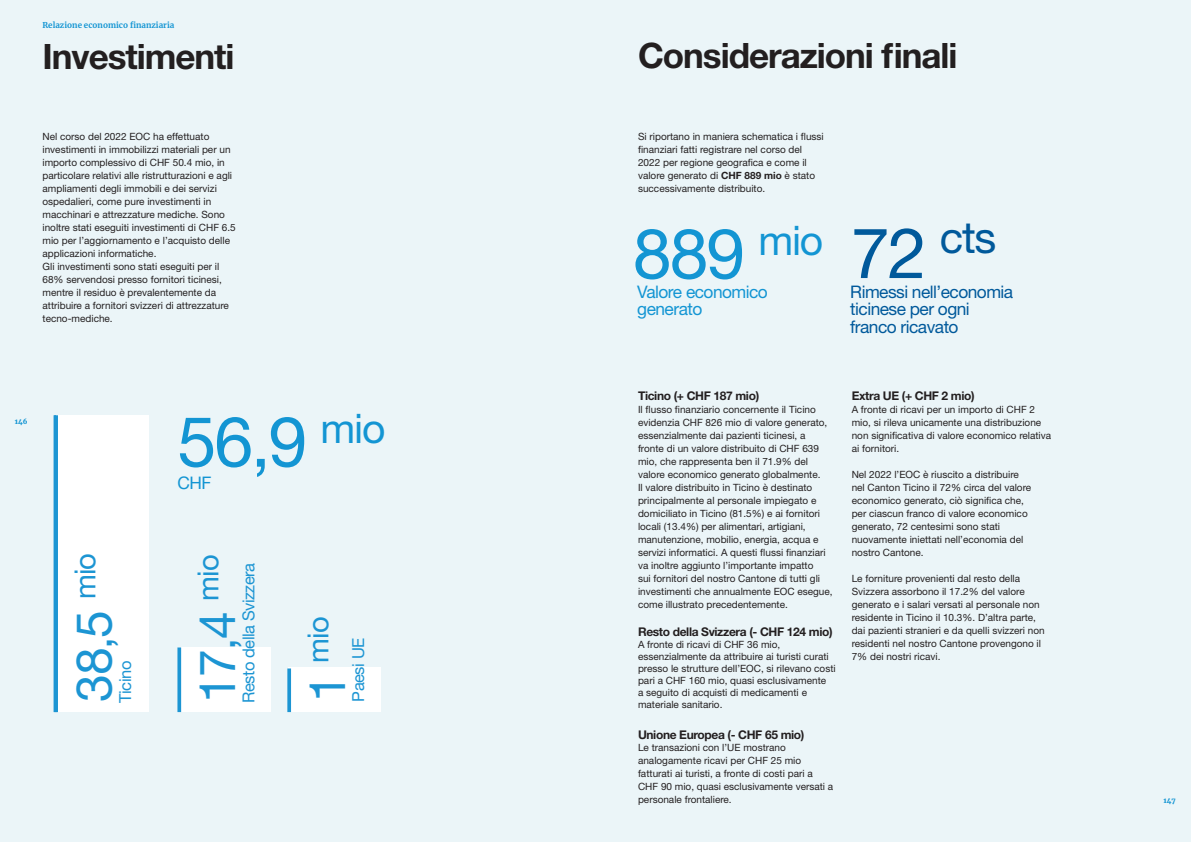
<style>
.page{position:relative;width:1191px;height:842px;background:#fff}
.page>*{position:absolute;margin:0;border:0;box-sizing:border-box;transform-origin:0 0}
.Numeri_Grafici_Big{font:70px "Helvetica Neue LT Std";color:#1395d3}
.t1{font:49.9px "Helvetica Neue LT Std";color:#1c95d3}
.Numeri_Grafici_Big-2{font:43.8px "Helvetica Neue LT Std";color:#00599b}
.Capitolo_tabella{font:700 35px "Helvetica Neue LT Std";letter-spacing:-.03em;color:#231f20}
.t2{font:29.1px "Helvetica Neue LT Std";color:#1c95d3}
.Grafici_Medium{font:17.3px/17.3px "Helvetica Neue LT Std";letter-spacing:-.03em;color:#00599b}
.Numeri_Grafici_Big-3{font:17.3px/17.3px "Helvetica Neue LT Std";letter-spacing:-.03em;color:#1395d3}
.t3{font:16.6px "Helvetica Neue LT Std";letter-spacing:-.03em;color:#1c95d3}
.t4{font:700 12px "Helvetica Neue LT Std";letter-spacing:-.03em;color:#231f20}
.t5{font:10px/13px "Helvetica Neue LT Std";color:#231f20}
.Intro{font:700 8px "Merriweather";color:#1395d3}
.t6{font:900 7px "Merriweather";color:#1395d3}
.s1{font-size:44px}
.s2{font-size:49.9px}
.s3{font-weight:700}
.s4{font-size:70px}
</style>
<div class="page">
<div style="left:0;top:0;width:595px;height:842px;background:#ebf5f8"></div>
<div style="left:595px;top:0;width:596px;height:842px;background:#ebf5f8"></div>
<div style="left:56px;top:415px;width:93px;height:297px;background:#fff"></div>
<div style="left:178px;top:647px;width:93px;height:65px;background:#fff"></div>
<div style="left:288px;top:668px;width:93px;height:44px;background:#fff"></div>
<hr style="left:54px;top:415px;width:4px;height:297px;background:#1c95d3">
<svg style="left:177px;top:647px;width:4px;height:65px"></svg>
<svg style="left:287px;top:668px;width:4px;height:44px"></svg>
<p class="Intro" style="left:43px;top:20px;width:133px">Relazione economico finanziaria</p>
<p class="Capitolo_tabella" style="left:43px;top:35px;width:193px">Investimenti</p>
<p class="Capitolo_tabella" style="left:638px;top:33px;width:321px">Considerazioni finali</p>
<p class="t5" style="left:43px;top:130px;width:195px">Nel corso del 2022 EOC ha effettuato investimenti in immobilizzi materiali per un importo complessivo di CHF 50.4 mio, in particolare relativi alle ristrutturazioni e agli ampliamenti degli immobili e dei servizi ospedalieri, come pure investimenti in macchinari e attrezzature mediche. Sono inoltre stati eseguiti investimenti di CHF 6.5 mio per l’aggiornamento e l’acquisto delle applicazioni informatiche.</p>
<p class="t5" style="left:43px;top:260px;width:188px">Gli investimenti sono stati eseguiti per il 68% servendosi presso fornitori ticinesi, mentre il residuo è prevalentemente da attribuire a fornitori svizzeri di attrezzature tecno-mediche.</p>
<p class="t6" style="left:15px;top:417px;width:14px">146</p>
<p class="t1" style="left:64px;top:701px;width:150px;rotate:-90deg">38<span class="s1">,</span>5 <sup>mio</sup></p>
<p class="t3" style="left:115px;top:703px;width:43px;rotate:-90deg">Ticino</p>
<p class="Numeri_Grafici_Big" style="left:177px;top:400px;width:209px">56,9 <sup>mio</sup></p>
<p class="Numeri_Grafici_Big-3" style="left:177px;top:474px;width:35px">CHF</p>
<p class="t1" style="left:188px;top:703px;width:150px;rotate:-90deg">17<span class="s1">,</span>4 <sup>mio</sup></p>
<p class="t3" style="left:239px;top:703px;width:141px;rotate:-90deg">Resto della Svizzera</p>
<p class="t2" style="left:301px;top:701px;width:86px;rotate:-90deg"><span class="s2">1</span> mio</p>
<p class="t3" style="left:348px;top:701px;width:65px;rotate:-90deg">Paesi UE</p>
<p class="t5" style="left:638px;top:130px;width:187px">Si riportano in maniera schematica i flussi finanziari fatti registrare nel corso del 2022 per regione geografica e come il valore generato di <span class="s3">CHF 889 mio</span> è stato successivamente distribuito.</p>
<p class="Numeri_Grafici_Big" style="left:632px;top:212px;width:192px">889 <sup>mio</sup></p>
<p class="Numeri_Grafici_Big-2" style="left:851px;top:211px;width:147px"><span class="s4">72</span> cts</p>
<p class="Numeri_Grafici_Big-3" style="left:637px;top:283px;width:132px">Valore economico generato</p>
<p class="Grafici_Medium" style="left:850px;top:283px;width:164px">Rimessi nell’economia ticinese per ogni</p>
<p class="Grafici_Medium" style="left:850px;top:318px;width:110px">franco ricavato</p>
<h3 class="t4" style="left:638px;top:388px;width:123px">Ticino (+ CHF 187 mio)</h3>
<p class="t5" style="left:638px;top:403px;width:196px">Il flusso finanziario concernente il Ticino evidenzia CHF 826 mio di valore generato, essenzialmente dai pazienti ticinesi, a fronte di un valore distribuito di CHF 639 mio, che rappresenta ben il 71.9% del valore economico generato globalmente.<br>Il valore distribuito in Ticino è destinato principalmente al personale impiegato e domiciliato in Ticino (81.5%) e ai fornitori locali (13.4%) per alimentari, artigiani, manutenzione, mobilio, energia, acqua e servizi informatici. A questi flussi finanziari va inoltre aggiunto l’importante impatto<br>sui fornitori del nostro Cantone di tutti gli investimenti che annualmente EOC esegue, come illustrato precedentemente.</p>
<h3 class="t4" style="left:638px;top:624px;width:196px">Resto della Svizzera (- CHF 124 mio)</h3>
<h3 class="t5" style="left:638px;top:638px;width:199px;line-height:12px">A fronte di ricavi di CHF 36 mio, essenzialmente da attribuire ai turisti curati presso le strutture dell’EOC, si rilevano costi pari a CHF 160 mio, quasi esclusivamente<br>a seguito di acquisti di medicamenti e materiale sanitario.</h3>
<h3 class="t4" style="left:638px;top:727px;width:168px">Unione Europea (- CHF 65 mio)</h3>
<p class="t5" style="left:638px;top:741px;width:197px">Le transazioni con l’UE mostrano analogamente ricavi per CHF 25 mio fatturati ai turisti, a fronte di costi pari a CHF 90 mio, quasi esclusivamente versati a personale frontaliere.</p>
<h3 class="t4" style="left:851px;top:388px;width:124px">Extra UE (+ CHF 2 mio)</h3>
<p class="t5" style="left:851px;top:403px;width:201px">A fronte di ricavi per un importo di CHF 2 mio, si rileva unicamente una distribuzione non significativa di valore economico relativa ai fornitori.</p>
<p class="t5" style="left:851px;top:468px;width:181px">Nel 2022 l’EOC è riuscito a distribuire nel Canton Ticino il 72% circa del valore economico generato, ciò significa che, per ciascun franco di valore economico generato, 72 centesimi sono stati nuovamente iniettati nell’economia del nostro Cantone.</p>
<p class="t5" style="left:851px;top:572px;width:194px">Le forniture provenienti dal resto della Svizzera assorbono il 17.2% del valore generato e i salari versati al personale non residente in Ticino il 10.3%. D’altra parte, dai pazienti stranieri e da quelli svizzeri non residenti nel nostro Cantone provengono il 7% dei nostri ricavi.</p>
<p class="t6" style="left:1163px;top:796px;width:14px">147</p>
</div>
